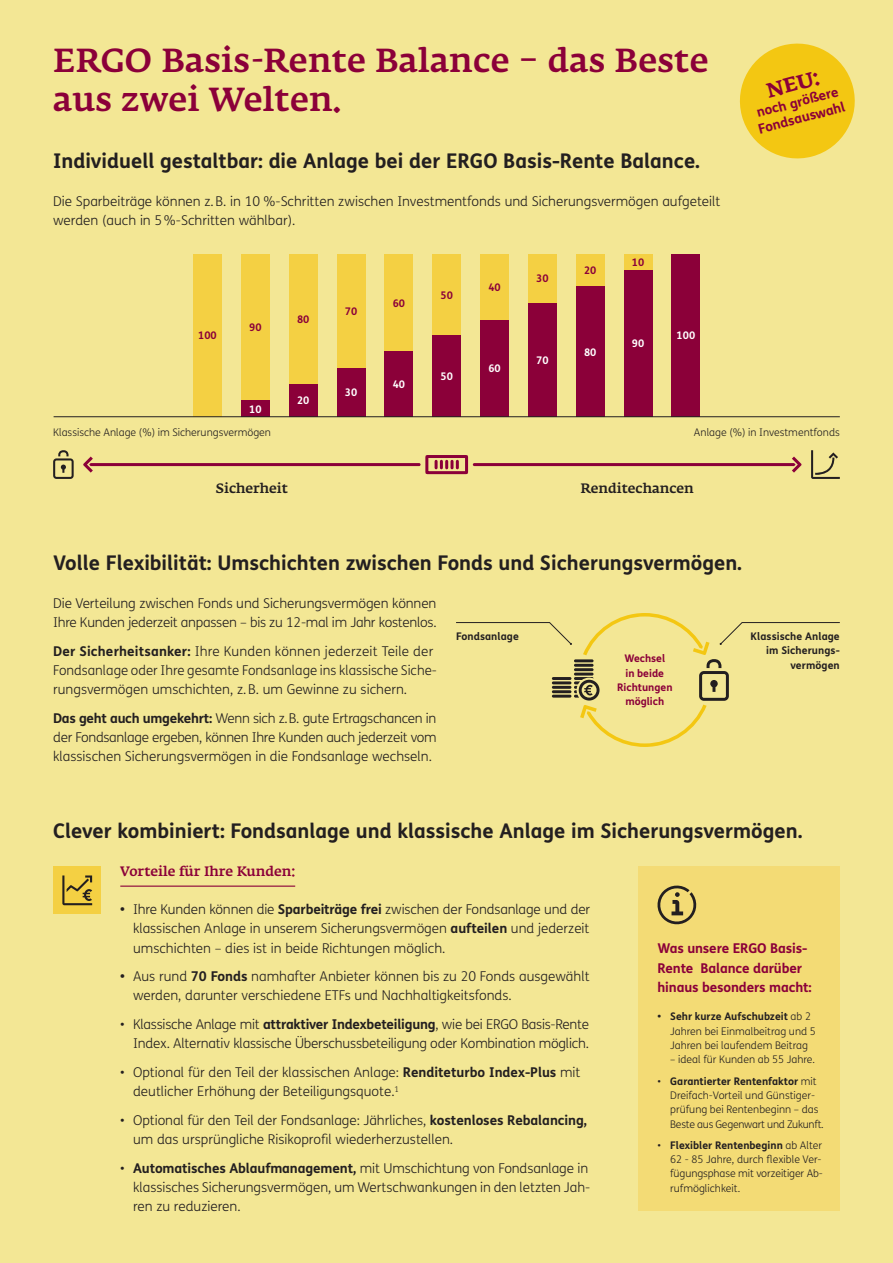
<style>
.page{position:relative;width:893px;height:1263px;background:#f3e795}
.page>*{position:absolute;margin:0;border:0;box-sizing:border-box;transform-origin:0 0}
.t1{font:500 33px/38.2px "Fedra Serif A Pro";letter-spacing:.01em;color:#8b0039}
.t2{font:700 20.25px "FS Me";color:#231f20}
.t3{font:700 20.25px "Fedra Serif A Pro";color:#8b0039}
.t4{font:300 13.5px/19.2px "FS Me";color:#231f20}
.t5{font:300 13.5px/19.2px "FS Me";letter-spacing:-.02em;color:#231f20}
.t6{font:700 13.5px/19.2px "FS Me";letter-spacing:-.01em;color:#8b0039}
.t7{font:500 13.5px "Fedra Serif A Pro";color:#231f20}
.t8{font:500 13.5px "Fedra Serif A Pro";color:#8b0039}
.t9{font:300 10.5px/14.4px "FS Me";color:#231f20}
.t10{font:700 10.5px/14.4px "FS Me";color:#8b0039;text-align:center}
.t11{font:700 10.5px/14.4px "FS Me";letter-spacing:.01em;color:#231f20;text-align:right}
.t12{font:700 10.5px "FS Me";color:#fff}
.s1{font-weight:700}
</style>
<div class="page">
<div style="left:53px;top:866px;width:48px;height:48px;background:#f4d043"></div>
<hr style="left:120px;top:885px;width:175px;height:2px;background:#8b0039">
<div style="left:638px;top:866px;width:202px;height:345px;background:#f3db75"></div>
<svg style="left:657px;top:885px;width:40px;height:40px"></svg>
<svg style="left:62px;top:875px;width:30px;height:30px"></svg>
<svg style="left:53px;top:450px;width:21px;height:29px"></svg>
<svg style="left:811px;top:450px;width:29px;height:29px"></svg>
<svg style="left:473px;top:456px;width:329px;height:17px"></svg>
<svg style="left:83px;top:456px;width:338px;height:17px"></svg>
<div style="left:425px;top:455px;width:43px;height:19px;border:3px solid #8b0039"></div>
<svg style="left:435px;top:461px;width:24px;height:7px"></svg>
<div style="left:193px;top:254px;width:29px;height:163px;background:#f4d043"></div>
<div style="left:241px;top:254px;width:29px;height:146px;background:#f4d043"></div>
<div style="left:289px;top:254px;width:29px;height:130px;background:#f4d043"></div>
<div style="left:337px;top:254px;width:28px;height:114px;background:#f4d043"></div>
<div style="left:384px;top:254px;width:29px;height:98px;background:#f4d043"></div>
<div style="left:432px;top:254px;width:29px;height:81px;background:#f4d043"></div>
<div style="left:480px;top:319px;width:29px;height:98px;background:#8b0039"></div>
<div style="left:528px;top:254px;width:29px;height:49px;background:#f4d043"></div>
<div style="left:576px;top:254px;width:29px;height:33px;background:#f4d043"></div>
<div style="left:624px;top:254px;width:28px;height:16px;background:#f4d043"></div>
<div style="left:672px;top:254px;width:28px;height:163px;background:#8b0039"></div>
<div style="left:241px;top:400px;width:29px;height:17px;background:#8b0039"></div>
<div style="left:289px;top:384px;width:29px;height:33px;background:#8b0039"></div>
<div style="left:337px;top:368px;width:28px;height:49px;background:#8b0039"></div>
<div style="left:384px;top:352px;width:29px;height:65px;background:#8b0039"></div>
<div style="left:432px;top:335px;width:29px;height:82px;background:#8b0039"></div>
<div style="left:528px;top:303px;width:29px;height:114px;background:#8b0039"></div>
<div style="left:576px;top:287px;width:29px;height:130px;background:#8b0039"></div>
<div style="left:624px;top:270px;width:28px;height:147px;background:#8b0039"></div>
<div style="left:480px;top:254px;width:29px;height:65px;background:#f4d043"></div>
<hr style="left:54px;top:416px;width:786px;height:1px;background:#231f20">
<svg style="left:456px;top:613px;width:384px;height:134px"></svg>
<svg style="left:739px;top:43px;width:116px;height:116px"></svg>
<h1 class="t1" style="left:53px;top:42px;width:657px">ERGO Basis-Rente Balance – das Beste aus zwei Welten.</h1>
<h2 class="t2" style="left:53px;top:145px;width:648px">Individuell gestaltbar: die Anlage bei der ERGO Basis-Rente Balance.</h2>
<p class="t4" style="left:53px;top:192px;width:669px">Die Sparbeiträge können z.B. in 10 %-Schritten zwischen Investmentfonds und Sicherungsvermögen aufgeteilt werden (auch in 5%-Schritten wählbar).</p>
<p class="t10" style="left:198px;top:328px;width:20px">100</p>
<p class="t10" style="left:249px;top:320px;width:14px">90</p>
<p class="t12" style="left:249px;top:401px;width:14px">10</p>
<p class="t10" style="left:297px;top:312px;width:14px">80</p>
<p class="t12" style="left:297px;top:393px;width:14px">20</p>
<p class="t10" style="left:345px;top:303px;width:14px">70</p>
<p class="t12" style="left:345px;top:384px;width:14px">30</p>
<p class="t10" style="left:393px;top:295px;width:14px">60</p>
<p class="t12" style="left:393px;top:376px;width:14px">40</p>
<p class="t10" style="left:440px;top:287px;width:14px">50</p>
<p class="t12" style="left:440px;top:368px;width:14px">50</p>
<p class="t10" style="left:488px;top:279px;width:14px">40</p>
<p class="t12" style="left:488px;top:360px;width:14px">60</p>
<p class="t10" style="left:536px;top:271px;width:14px">30</p>
<p class="t12" style="left:536px;top:352px;width:14px">70</p>
<p class="t10" style="left:584px;top:263px;width:14px">20</p>
<p class="t12" style="left:584px;top:344px;width:14px">80</p>
<p class="t10" style="left:632px;top:255px;width:14px">10</p>
<p class="t12" style="left:632px;top:336px;width:14px">90</p>
<p class="t12" style="left:677px;top:327px;width:20px">100</p>
<h2 class="t3" style="left:764px;top:80px;width:55px;rotate:-15deg">NEU:</h2>
<p class="t6" style="left:752px;top:105px;width:91px;line-height:16.2px;rotate:-15deg">noch größere<br>Fondsauswahl</p>
<p class="t9" style="left:53px;top:425px;width:219px">Klassische Anlage (%) im Sicherungsvermögen</p>
<p class="t9" style="left:694px;top:425px;width:147px">Anlage (%) in Investmentfonds</p>
<p class="t7" style="left:216px;top:481px;width:73px">Sicherheit</p>
<p class="t7" style="left:580px;top:481px;width:115px">Renditechancen</p>
<h2 class="t2" style="left:53px;top:547px;width:690px">Volle Flexibilität: Umschichten zwischen Fonds und Sicherungsvermögen.</h2>
<p class="t5" style="left:53px;top:593px;width:385px">Die Verteilung zwischen Fonds und Sicherungsvermögen können<br>Ihre Kunden jederzeit anpassen – bis zu 12-mal im Jahr kostenlos.</p>
<p class="t4" style="left:53px;top:641px;width:385px"><span class="s1">Der Sicherheitsanker:</span> Ihre Kunden können jederzeit Teile der<br>Fondsanlage oder Ihre gesamte Fondsanlage ins klassische Siche&shy;rungsvermögen umschichten, z.B. um Gewinne zu sichern.</p>
<p class="t4" style="left:53px;top:708px;width:385px;text-align:justify"><span class="s1">Das geht auch umgekehrt:</span> Wenn sich z.B. gute Ertragschancen in der Fondsanlage ergeben, können Ihre Kunden auch jederzeit vom klassischen Sicherungsvermögen in die Fondsanlage wechseln.</p>
<p class="t11" style="left:456px;top:628px;width:64px">Fondsanlage</p>
<p class="t11" style="left:751px;top:628px;width:91px">Klassische Anlage im Sicherungs&shy;vermögen</p>
<p class="t10" style="left:617px;top:651px;width:57px">Wechsel<br>in beide<br>Richtungen möglich</p>
<h2 class="t2" style="left:53px;top:815px;width:751px">Clever kombiniert: Fondsanlage und klassische Anlage im Sicherungsvermögen.</h2>
<p class="t8" style="left:120px;top:863px;width:176px">Vorteile für Ihre Kunden:</p>
<p class="t4" style="left:133px;top:899px;width:459px;text-align:justify;text-indent:-13px"><span class="s1">•</span> Ihre Kunden können die <span class="s1">Sparbeiträge frei</span> zwischen der Fondsanlage und der klassischen Anlage in unserem Sicherungsvermögen <span class="s1">aufteilen</span> und jederzeit umschichten – dies ist in beide Richtungen möglich.</p>
<p class="t4" style="left:133px;top:966px;width:458px;text-indent:-13px"><span class="s1">•</span> Aus rund <span class="s1">70 Fonds</span> namhafter Anbieter können bis zu 20 Fonds ausgewählt werden, darunter verschiedene ETFs und Nachhaltigkeitsfonds.</p>
<p class="t4" style="left:120px;top:1014px;width:470px;text-align:right">• Klassische Anlage mit <span class="s1">attraktiver Indexbeteiligung</span>, wie bei ERGO Basis-Rente<br>Index. Alternativ klassische Überschussbeteiligung oder Kombination möglich.</p>
<p class="t4" style="left:133px;top:1062px;width:449px;text-indent:-13px">• Optional für den Teil der klassischen Anlage: <span class="s1">Renditeturbo Index-Plus</span> mit deutlicher Erhöhung der Beteiligungsquote.<sup>1</sup></p>
<p class="t4" style="left:133px;top:1110px;width:456px;text-indent:-13px">• Optional für den Teil der Fondsanlage: Jährliches, <span class="s1">kostenloses Rebalancing, </span>um das ursprüngliche Risikoprofil wiederherzustellen.</p>
<p class="t4" style="left:133px;top:1158px;width:459px;text-indent:-13px">• <span class="s1">Automatisches Ablaufmanagement,</span> mit Umschichtung von Fondsanlage in klassisches Sicherungsvermögen, um Wertschwankungen in den letzten Jah&shy;ren zu reduzieren.</p>
<p class="t6" style="left:657px;top:938px;width:156px">Was unsere ERGO Basis-<br>Rente Balance darüber hinaus besonders macht:</p>
<p class="t9" style="left:670px;top:1009px;width:147px;text-indent:-13px"><span class="s1">• Sehr kurze Aufschubzeit</span> ab 2<br>Jahren bei Einmalbeitrag und 5<br>Jahren bei laufendem Beitrag</p>
<p class="t9" style="left:670px;top:1052px;width:146px">– ideal für Kunden ab 55 Jahre.</p>
<p class="t9" style="left:670px;top:1073px;width:155px;text-indent:-13px">• <span class="s1">Garantierter Rentenfaktor</span> mit<br>Dreifach-Vorteil und Günstiger&shy;prüfung bei Rentenbeginn – das<br>Beste aus Gegenwart und Zukunft.</p>
<p class="t9" style="left:670px;top:1137px;width:154px;text-indent:-13px">• <span class="s1">Flexibler Rentenbeginn</span> ab Alter<br>62 - 85 Jahre, durch flexible Ver&shy;fügungsphase mit vorzeitiger Ab&shy;rufmöglichkeit.</p>
</div>
